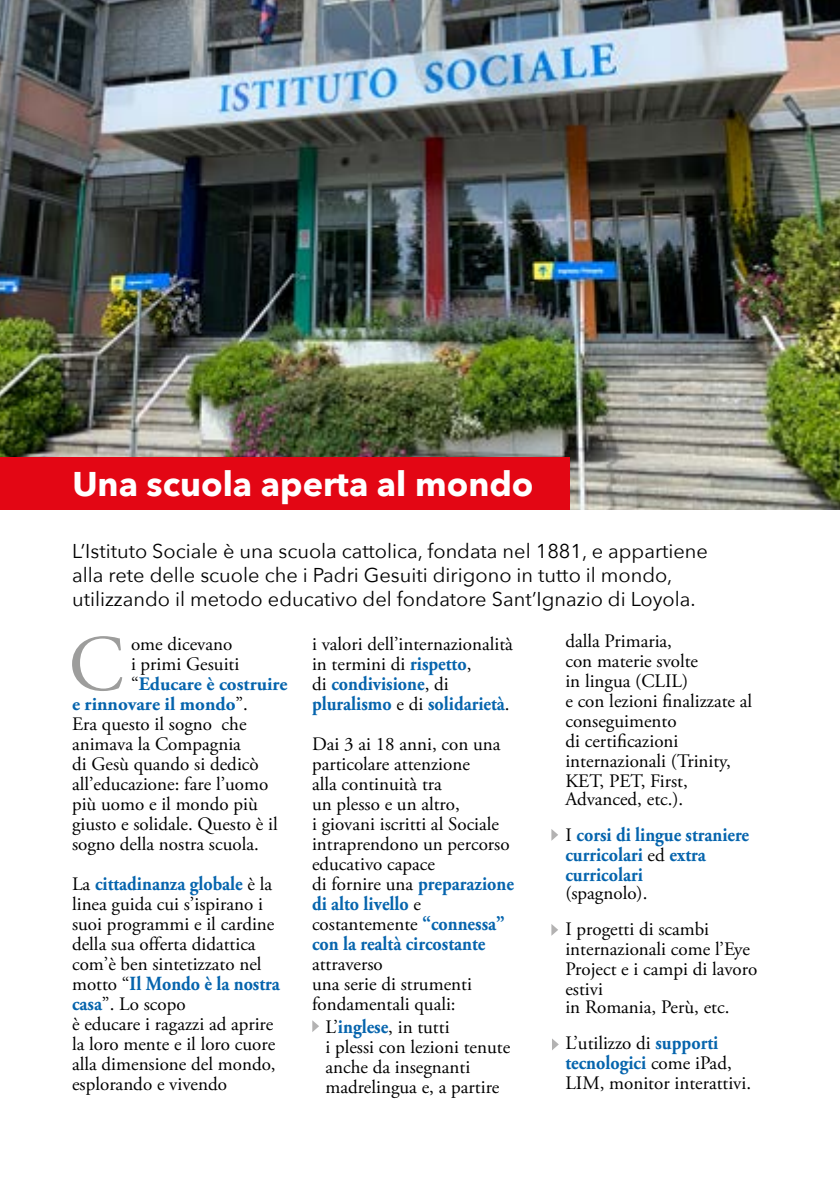
<style>
.page{position:relative;width:840px;height:1191px;background:#fff}
.page>*{position:absolute;margin:0;border:0;box-sizing:border-box;transform-origin:0 0}
.t1{font:79.4px "Adobe Garamond Pro";color:#9d9d9c}
.t2{font:700 34.2px "Avenir Next";color:#fff}
.t3{font:700 20px/20px "Adobe Garamond Pro";color:#0564ad;scale:.9 1}
.t4{font:20px/24px "Avenir Next";color:#000}
.t5{font:19px/20px "Adobe Garamond Pro";color:#000}
.t6{font:700 19px "Adobe Garamond Pro";color:#0564ad}
.s1{font-weight:400;font-size:19px;color:#000}
.s2{font-weight:700;font-size:20px;color:#0564ad}
.s3{font-weight:400;color:#000}
</style>
<div class="page">
<img style="left:0;top:0;width:839px;height:509px">
<div style="left:0;top:457px;width:569px;height:53px;background:#e30614"></div>
<svg style="left:312px;top:1020px;width:7px;height:12px"></svg>
<svg style="left:551px;top:829px;width:7px;height:12px"></svg>
<svg style="left:551px;top:924px;width:7px;height:11px"></svg>
<svg style="left:552px;top:1038px;width:6px;height:12px"></svg>
<h2 class="t2" style="left:72px;top:455px;width:462px">Una scuola aperta al mondo</h2>
<p class="t4" style="left:72px;top:538px;width:637px">L’Istituto Sociale è una scuola cattolica, fondata nel 1881, e appartiene alla rete delle scuole che i Padri Gesuiti dirigono in tutto il mondo, utilizzando il metodo educativo del fondatore Sant’Ignazio di Loyola.</p>
<h1 class="t1" style="left:69px;top:617px;width:57px">C</h1>
<p class="t5" style="left:131px;top:634px;width:103px">ome dicevano</p>
<p class="t5" style="left:565px;top:631px;width:188px">dalla Primaria,<br>con materie svolte<br>in lingua (CLIL)<br>e con lezioni finalizzate al conseguimento<br>di certificazioni internazionali (Trinity,<br>KET, PET, First,</p>
<p class="t5" style="left:565px;top:789px;width:119px">Advanced, etc.).</p>
<p class="t3" style="left:565px;top:825px;width:205px"><span class="s1">I</span> corsi di lingue straniere curricolari <span class="s1">ed</span> extra curricolari</p>
<p class="t5" style="left:565px;top:875px;width:145px;line-height:36px">(spagnolo).<br>I progetti di scambi</p>
<p class="t5" style="left:565px;top:939px;width:193px">internazionali come l’Eye<br>Project e i campi di lavoro estivi</p>
<p class="t5" style="left:565px;top:989px;width:165px;line-height:36px">in Romania, Perù, etc.<br>L’utilizzo di <span class="s2">supporti</span></p>
<p class="t3" style="left:565px;top:1053px;width:186px">tecnologici <span class="s1">come iPad,</span></p>
<p class="t5" style="left:565px;top:1073px;width:187px">LIM, monitor interattivi.</p>
<p class="t5" style="left:312px;top:634px;width:202px">i valori dell’internazionalità in termini di <span class="s2">rispetto</span>,</p>
<p class="t3" style="left:312px;top:674px;width:221px"><span class="s1">di</span> condivisione<span class="s1">, di </span>pluralismo <span class="s1">e di</span> solidarietà<span class="s1">.</span></p>
<p class="t5" style="left:312px;top:734px;width:203px">Dai 3 ai 18 anni, con una particolare attenzione<br>alla continuità tra<br>un plesso e un altro,<br>i giovani iscritti al Sociale intraprendono un percorso educativo capace<br>di fornire una <span class="s2">preparazione</span></p>
<p class="t3" style="left:312px;top:894px;width:123px">di alto livello <span class="s1">e</span></p>
<p class="t5" style="left:312px;top:914px;width:194px">costantemente <span class="s2">“connessa”</span></p>
<p class="t3" style="left:312px;top:934px;width:194px">con la realtà circostante</p>
<p class="t5" style="left:312px;top:954px;width:161px">attraverso<br>una serie di strumenti fondamentali quali:</p>
<p class="t5" style="left:325px;top:1017px;width:186px">L’<span class="s2">inglese</span>, in tutti<br>i plessi con lezioni tenute anche da insegnanti madrelingua e, a partire</p>
<p class="t5" style="left:131px;top:654px;width:110px">i primi Gesuiti</p>
<p class="t6" style="left:131px;top:672px;width:158px"><span class="s3">“</span>Educare è costruire</p>
<p class="t6" style="left:72px;top:692px;width:177px">e rinnovare il mondo<span class="s3">”.</span></p>
<p class="t5" style="left:72px;top:714px;width:176px">Era questo il sogno che</p>
<p class="t5" style="left:72px;top:734px;width:170px">animava la Compagnia</p>
<p class="t5" style="left:72px;top:754px;width:188px">di Gesù quando si dedicò</p>
<p class="t5" style="left:72px;top:774px;width:198px">all’educazione: fare l’uomo</p>
<p class="t5" style="left:72px;top:794px;width:187px">più uomo e il mondo più</p>
<p class="t5" style="left:72px;top:814px;width:207px">giusto e solidale. Questo è il</p>
<p class="t5" style="left:72px;top:834px;width:188px">sogno della nostra scuola.</p>
<p class="t3" style="left:72px;top:874px;width:224px"><span class="s1">La</span> cittadinanza globale <span class="s1">è la</span></p>
<p class="t5" style="left:72px;top:894px;width:204px">linea guida cui s’ispirano i suoi programmi e il cardine della sua offerta didattica com’è ben sintetizzato nel</p>
<p class="t3" style="left:72px;top:974px;width:232px"><span class="s1">motto “</span>Il Mondo è la nostra</p>
<p class="t5" style="left:72px;top:994px;width:205px"><span class="s2">casa</span>”. Lo scopo<br>è educare i ragazzi ad aprire la loro mente e il loro cuore alla dimensione del mondo, esplorando e vivendo</p>
</div>
